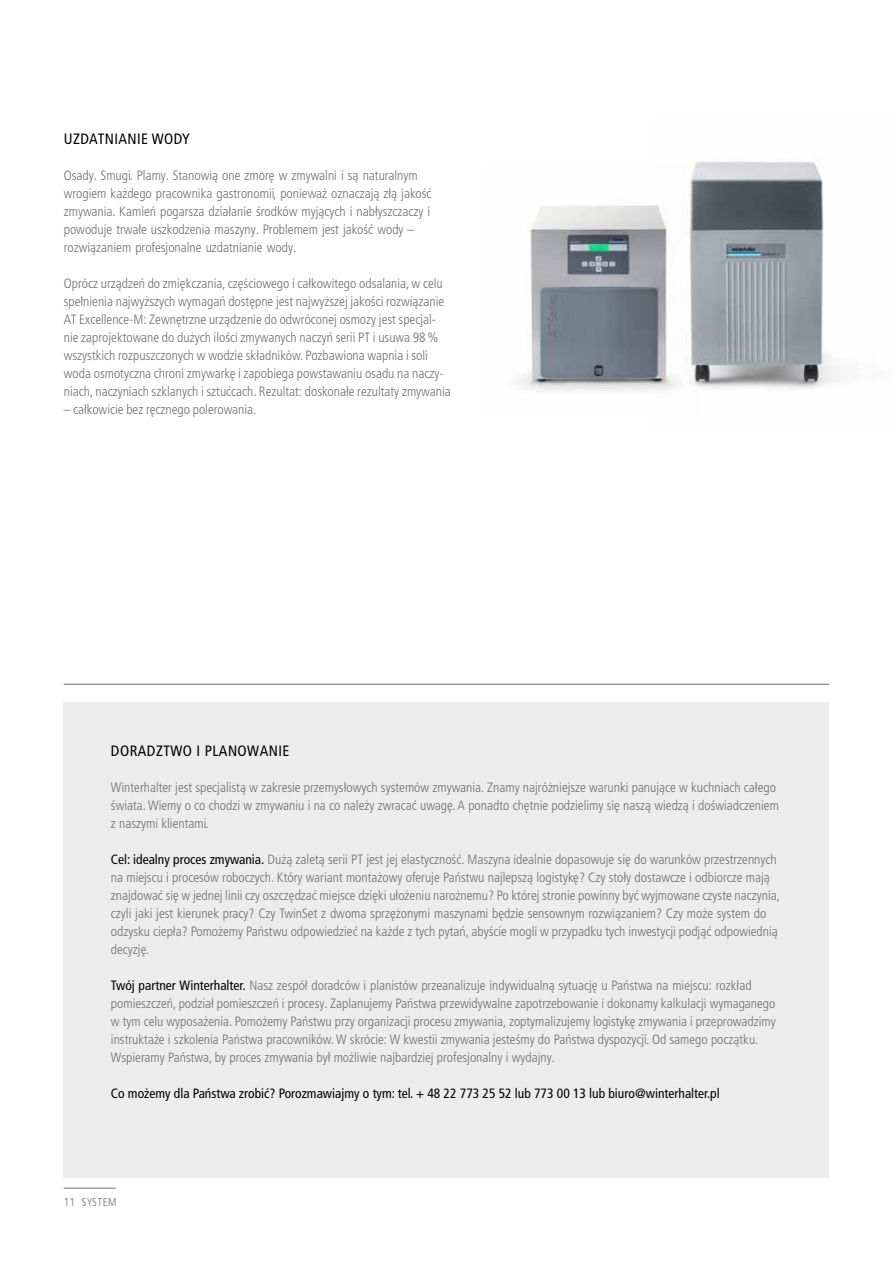
<style>
.page{position:relative;width:893px;height:1263px;background:#fff}
.page>*{position:absolute;margin:0;border:0;box-sizing:border-box;transform-origin:0 0}
.t1{font:condensed 15px "Frutiger LT Pro";letter-spacing:.03em;color:#000}
.t2{font:300 condensed 13.5px/18px "Frutiger LT Pro";color:#6f6f6e}
.t3{font:condensed 13.5px "Frutiger LT Pro";color:#000}
.t4{font:300 condensed 11.4px "Frutiger LT Pro";letter-spacing:.03em;color:#6f6f6e}
.s1{font-weight:400;color:#000}
</style>
<div class="page">
<img style="left:695px;top:161px;width:138px;height:228px">
<img style="left:519px;top:165px;width:179px;height:226px">
<div style="left:64px;top:702px;width:765px;height:476px;background:#ececed"></div>
<hr style="left:64px;top:684px;width:765px;height:1px;background:#6f6f6e">
<hr style="left:64px;top:1188px;width:52px;height:1px;background:#6f6f6e">
<p class="t1" style="left:64px;top:130px;width:128px">UZDATNIANIE WODY</p>
<p class="t2" style="left:64px;top:166px;width:369px">Osady. Smugi. Plamy. Stanowią one zmorę w zmywalni i są naturalnym wrogiem każdego pracownika gastronomii, ponieważ oznaczają złą jakość zmywania. Kamień pogarsza działanie środków myjących i nabłyszczaczy i powoduje trwałe uszkodzenia maszyny. Problemem jest jakość wody – rozwiązaniem profesjonalne uzdatnianie wody.</p>
<p class="t2" style="left:64px;top:274px;width:388px">Oprócz urządzeń do zmiękczania, częściowego i całkowitego odsalania, w celu spełnienia najwyższych wymagań dostępne jest najwyższej jakości rozwiązanie AT Excellence-M: Zewnętrzne urządzenie do odwróconej osmozy jest specjal&shy;nie zaprojektowane do dużych ilości zmywanych naczyń serii PT i usuwa 98% wszystkich rozpuszczonych w wodzie składników. Pozbawiona wapnia i soli woda osmotyczna chroni zmywarkę i zapobiega powstawaniu osadu na naczy&shy;niach, naczyniach szklanych i sztućcach. Rezultat: doskonałe rezultaty zmywania</p>
<p class="t2" style="left:64px;top:400px;width:194px">– całkowicie bez ręcznego polerowania.</p>
<p class="t1" style="left:111px;top:742px;width:180px">DORADZTWO I PLANOWANIE</p>
<p class="t2" style="left:111px;top:778px;width:669px">Winterhalter jest specjalistą w zakresie przemysłowych systemów zmywania. Znamy najróżniejsze warunki panujące w kuchniach całego świata. Wiemy o co chodzi w zmywaniu i na co należy zwracać uwagę. A ponadto chętnie podzielimy się naszą wiedzą i doświadczeniem z naszymi klientami.</p>
<p class="t2" style="left:111px;top:850px;width:670px"><span class="s1">Cel: idealny proces zmywania.</span> Dużą zaletą serii PT jest jej elastyczność. Maszyna idealnie dopasowuje się do warunków przestrzennych na miejscu i procesów roboczych. Który wariant montażowy oferuje Państwu najlepszą logistykę? Czy stoły dostawcze i odbiorcze mają znajdować się w jednej linii czy oszczędzać miejsce dzięki ułożeniu narożnemu? Po której stronie powinny być wyjmowane czyste naczynia, czyli jaki jest kierunek pracy? Czy TwinSet z dwoma sprzężonymi maszynami będzie sensownym rozwiązaniem? Czy może system do odzysku ciepła? Pomożemy Państwu odpowiedzieć na każde z tych pytań, abyście mogli w przypadku tych inwestycji podjąć odpowiednią decyzję.</p>
<p class="t2" style="left:111px;top:976px;width:666px"><span class="s1">Twój partner Winterhalter.</span> Nasz zespół doradców i planistów przeanalizuje indywidualną sytuację u Państwa na miejscu: rozkład pomieszczeń, podział pomieszczeń i procesy. Zaplanujemy Państwa przewidywalne zapotrzebowanie i dokonamy kalkulacji wymaganego w tym celu wyposażenia. Pomożemy Państwu przy organizacji procesu zmywania, zoptymalizujemy logistykę zmywania i przeprowadzimy instruktaże i szkolenia Państwa pracowników. W skrócie: W kwestii zmywania jesteśmy do Państwa dyspozycji. Od samego początku.<br>Wspieramy Państwa, by proces zmywania był możliwie najbardziej profesjonalny i wydajny.</p>
<p class="t3" style="left:111px;top:1085px;width:610px">Co możemy dla Państwa zrobić? Porozmawiajmy o tym: tel. + 48 22 773 25 52 lub 773 00 13 lub biuro@winterhalter.pl</p>
<p class="t4" style="left:64px;top:1196px;width:54px">11 SYSTEM</p>
</div>
